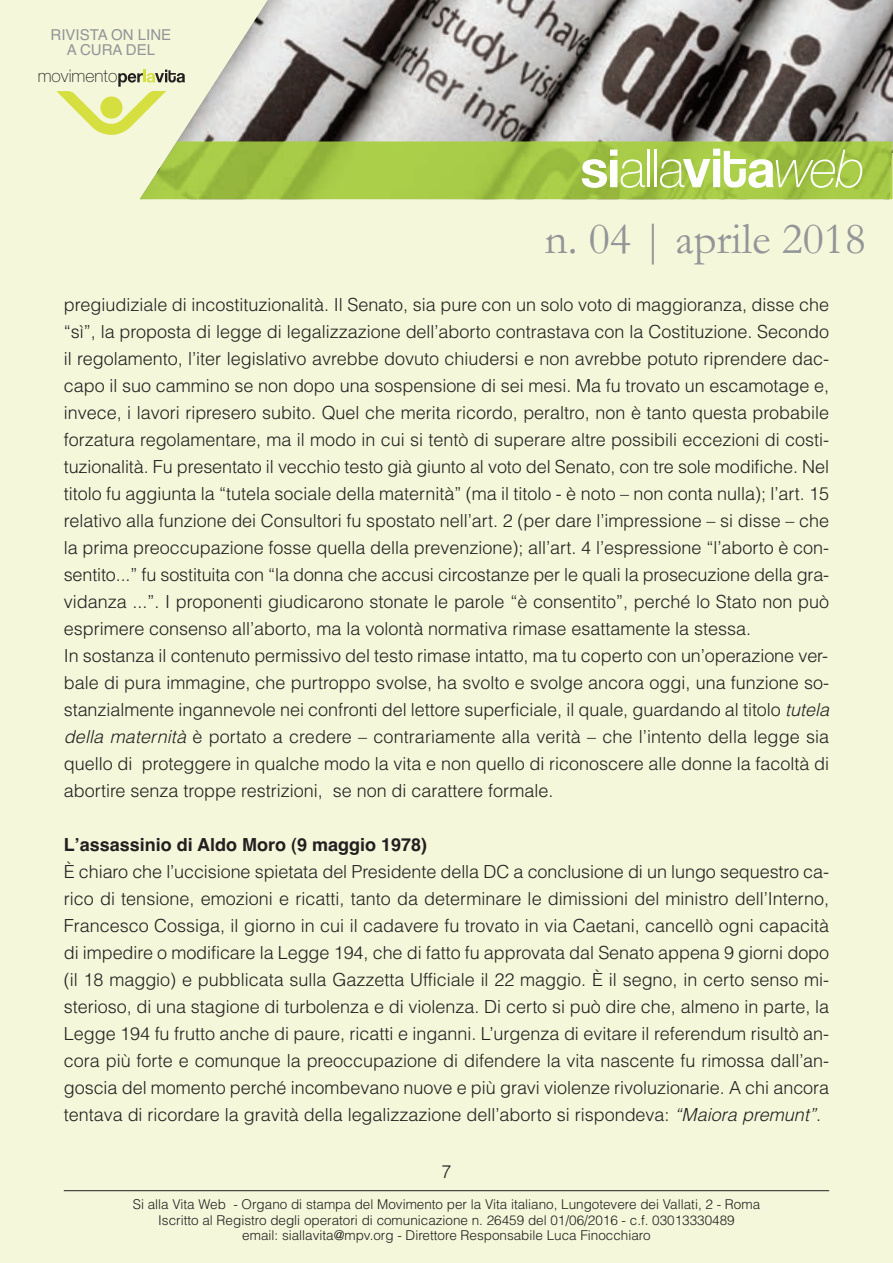
<style>
.page{position:relative;width:893px;height:1263px;background:#f4f7d9}
.page>*{position:absolute;margin:0;border:0;box-sizing:border-box;transform-origin:0 0}
.t1{font:100 52.65px "Helvetica Neue";color:#fff}
.t2{font:italic 100 52.65px "Helvetica Neue";color:#fff}
.t3{font:44.85px "Garamond";color:#939598}
.t4{font:300 18px/27px "Helvetica";color:#231f20}
.t5{font:100 17.4px "Helvetica Neue";color:#231f20}
.t6{font:15px/15px "Helvetica";color:#939598;text-align:center}
.t7{font:300 13.5px/15.8px "Helvetica";color:#231f20;text-align:center}
.s1{font-weight:700}
.s2{font-style:italic}
</style>
<div class="page">
<img style="left:143px;top:0;width:750px;height:199px">
<img style="left:140px;top:141px;width:752px;height:58px">
<svg style="left:683px;top:149px;width:91px;height:39px;background:#cde197"></svg>
<hr style="left:64px;top:1190px;width:765px;height:1px;background:#231f20">
<svg style="left:56px;top:70px;width:129px;height:65px"></svg>
<p class="t6" style="left:51px;top:27px;width:122px">RIVISTA ON LINE<br>A CURA DEL</p>
<p class="t5" style="left:38px;top:70px;width:81px">movimento</p>
<p class="t1" style="left:580px;top:150px;width:106px"><span class="s1">si</span>alla</p>
<p class="t2" style="left:774px;top:150px;width:92px">web</p>
<p class="t3" style="left:545px;top:211px;width:323px">n. 04 | aprile 2018</p>
<p class="t4" style="left:64px;top:291px;width:767px">pregiudiziale di incostituzionalità. Il Senato, sia pure con un solo voto di maggioranza, disse che “sì”, la proposta di legge di legalizzazione dell’aborto contrastava con la Costituzione. Secondo il regolamento, l’iter legislativo avrebbe dovuto chiudersi e non avrebbe potuto riprendere dac&shy;capo il suo cammino se non dopo una sospensione di sei mesi. Ma fu trovato un escamotage e, invece, i lavori ripresero subito. Quel che merita ricordo, peraltro, non è tanto questa probabile forzatura regolamentare, ma il modo in cui si tentò di superare altre possibili eccezioni di costi&shy;tuzionalità. Fu presentato il vecchio testo già giunto al voto del Senato, con tre sole modifiche. Nel titolo fu aggiunta la “tutela sociale della maternità” (ma il titolo - è noto – non conta nulla); l’art. 15 relativo alla funzione dei Consultori fu spostato nell’art. 2 (per dare l’impressione – si disse – che la prima preoccupazione fosse quella della prevenzione); all’art. 4 l’espressione “l’aborto è con&shy;sentito...” fu sostituita con “la donna che accusi circostanze per le quali la prosecuzione della gra&shy;vidanza ...”. I proponenti giudicarono stonate le parole “è consentito”, perché lo Stato non può esprimere consenso all’aborto, ma la volontà normativa rimase esattamente la stessa.<br>In sostanza il contenuto permissivo del testo rimase intatto, ma tu coperto con un’operazione ver&shy;bale di pura immagine, che purtroppo svolse, ha svolto e svolge ancora oggi, una funzione so&shy;stanzialmente ingannevole nei confronti del lettore superficiale, il quale, guardando al titolo <span class="s2">tutela della maternità</span> è portato a credere – contrariamente alla verità – che l’intento della legge sia quello di proteggere in qualche modo la vita e non quello di riconoscere alle donne la facoltà di abortire senza troppe restrizioni, se non di carattere formale.</p>
<p class="t4" style="left:64px;top:831px;width:767px"><span class="s1">Lʼassassinio di Aldo Moro (9 maggio 1978)<br></span>È chiaro che l’uccisione spietata del Presidente della DC a conclusione di un lungo sequestro ca&shy;rico di tensione, emozioni e ricatti, tanto da determinare le dimissioni del ministro dell’Interno, Francesco Cossiga, il giorno in cui il cadavere fu trovato in via Caetani, cancellò ogni capacità di impedire o modificare la Legge 194, che di fatto fu approvata dal Senato appena 9 giorni dopo (il 18 maggio) e pubblicata sulla Gazzetta Ufficiale il 22 maggio. È il segno, in certo senso mi&shy;sterioso, di una stagione di turbolenza e di violenza. Di certo si può dire che, almeno in parte, la Legge 194 fu frutto anche di paure, ricatti e inganni. L’urgenza di evitare il referendum risultò an&shy;cora più forte e comunque la preoccupazione di difendere la vita nascente fu rimossa dall’an&shy;goscia del momento perché incombevano nuove e più gravi violenze rivoluzionarie. A chi ancora tentava di ricordare la gravità della legalizzazione dell’aborto si rispondeva: <span class="s2">“Maiora premunt”</span>.</p>
<p class="t4" style="left:441px;top:1158px;width:12px">7</p>
<p class="t7" style="left:133px;top:1196px;width:629px">Si alla Vita Web - Organo di stampa del Movimento per la Vita italiano, Lungotevere dei Vallati, 2 - Roma<br>Iscritto al Registro degli operatori di comunicazione n. 26459 del 01/06/2016 - c.f. 03013330489<br>email: siallavita@mpv.org - Direttore Responsabile Luca Finocchiaro</p>
</div>
